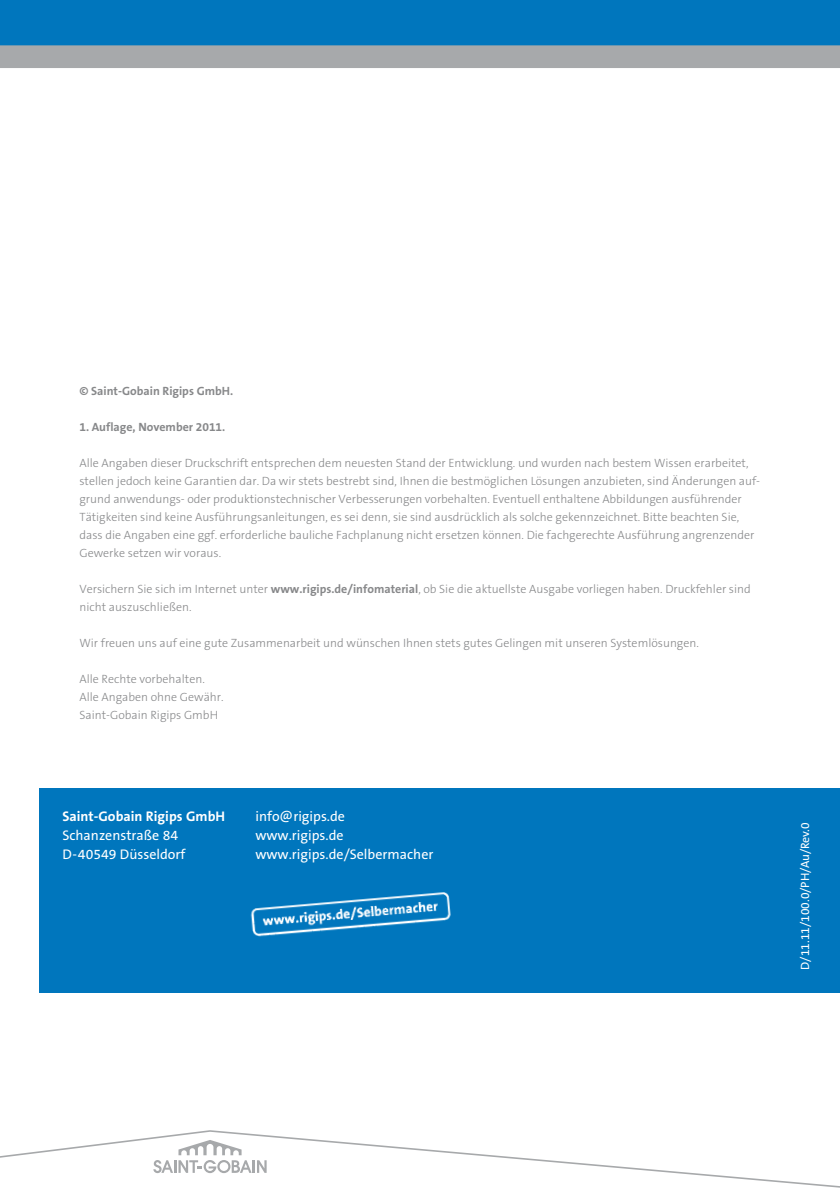
<style>
.page{position:relative;width:840px;height:1191px;background:#fff}
.page>*{position:absolute;margin:0;border:0;box-sizing:border-box;transform-origin:0 0}
.t1{font:14px/19px "The Sans B5 Plain";color:#fff}
.t2{font:700 14px "The Sans B7";color:#fff}
.t3{font:300 12px/18px "The Sans B3";color:#87888a}
.t4{font:700 12px "The Sans B7";color:#87888a}
.t5{font:12px "The Sans B5 Plain";color:#fff}
.s1{font-family:"The Sans B7";font-weight:700}
</style>
<div class="page">
<div style="left:40px;top:788px;width:799px;height:204px;background:#0076bd"></div>
<div style="left:0;top:0;width:839px;height:45px;background:#0076bd"></div>
<div style="left:0;top:45px;width:839px;height:23px;background:#a7a9ab"></div>
<img style="left:250px;top:892px;width:201px;height:45px">
<svg style="left:0;top:1130px;width:839px;height:58px"></svg>
<p class="t4" style="left:79px;top:384px;width:155px">© Saint-Gobain Rigips GmbH.</p>
<p class="t4" style="left:79px;top:420px;width:147px">1. Auflage, November 2011.</p>
<p class="t3" style="left:79px;top:454px;width:682px">Alle Angaben dieser Druckschrift entsprechen dem neuesten Stand der Entwicklung. und wurden nach bestem Wissen erarbeitet, stellen jedoch keine Garantien dar. Da wir stets bestrebt sind, Ihnen die bestmöglichen Lösungen anzubieten, sind Änderungen auf&shy;grund anwendungs- oder produktionstechnischer Verbesserungen vorbehalten. Eventuell enthaltene Abbildungen ausführender Tätigkeiten sind keine Ausführungsanleitungen, es sei denn, sie sind ausdrücklich als solche gekennzeichnet. Bitte beachten Sie, dass die Angaben eine ggf. erforderliche bauliche Fachplanung nicht ersetzen können. Die fachgerechte Ausführung angrenzender Gewerke setzen wir voraus.</p>
<p class="t3" style="left:79px;top:580px;width:672px">Versichern Sie sich im Internet unter <span class="s1">www.rigips.de/infomaterial</span>, ob Sie die aktuellste Ausgabe vorliegen haben. Druckfehler sind nicht auszuschließen.</p>
<p class="t3" style="left:79px;top:634px;width:620px">Wir freuen uns auf eine gute Zusammenarbeit und wünschen Ihnen stets gutes Gelingen mit unseren Systemlösungen.</p>
<p class="t3" style="left:79px;top:670px;width:146px">Alle Rechte vorbehalten.<br>Alle Angaben ohne Gewähr.<br>Saint-Gobain Rigips GmbH</p>
<p class="t1" style="left:255px;top:807px;width:179px">info@rigips.de www.rigips.de www.rigips.de/Selbermacher</p>
<p class="t2" style="left:62px;top:809px;width:164px">Saint-Gobain Rigips GmbH</p>
<p class="t1" style="left:62px;top:826px;width:124px">Schanzenstraße 84<br>D-40549 Düsseldorf</p>
<p class="t5" style="left:798px;top:969px;width:149px;rotate:-90deg">D/11.11/100.0/PH/Au/Rev.0</p>
</div>
